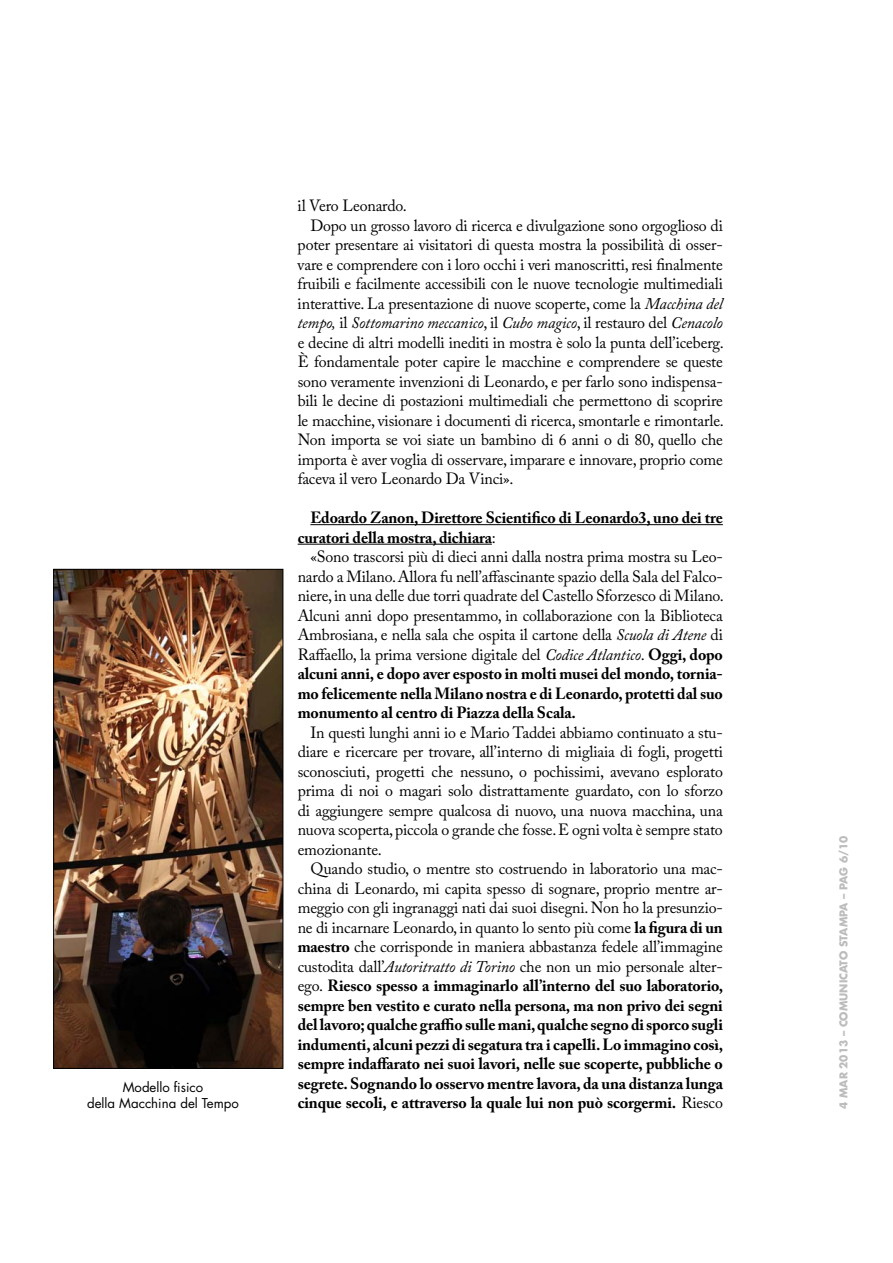
<style>
.page{position:relative;width:893px;height:1263px;background:#fff}
.page>*{position:absolute;margin:0;border:0;box-sizing:border-box;transform-origin:0 0}
.t1{font:16.2px/19.5px "Adobe Caslon Pro";letter-spacing:-.01em;color:#000;text-align:justify}
.t2{font:700 16.2px/19.5px "Adobe Caslon Pro";letter-spacing:-.01em;color:#000}
.t3{font:italic 16.2px "Adobe Caslon Pro";letter-spacing:-.01em;color:#000}
.t4{font:13.2px/16.5px "Futura LT";color:#000;text-align:center}
.t5{font:700 10.5px "Futura LT";color:#bcbcbc}
.s1{font-style:italic}
.s2{font-style:normal}
.s3{font-weight:400}
.s4{font-weight:700}
.s5{font-weight:400;font-style:italic}
</style>
<div class="page">
<img style="left:55px;top:571px;width:226px;height:496px">
<div style="left:53px;top:569px;width:230px;height:500px;border:1px solid #000"></div>
<hr style="left:310px;top:524px;width:413px;height:1px;background:#000">
<hr style="left:298px;top:544px;width:194px;height:1px;background:#000">
<p class="t4" style="left:87px;top:1079px;width:153px">Modello fisico<br>della Macchina del Tempo</p>
<p class="t1" style="left:298px;top:196px;width:111px">il Vero Leonardo.</p>
<p class="t1" style="left:310px;top:215px;width:414px">Dopo un grosso lavoro di ricerca e divulgazione sono orgoglioso di</p>
<p class="t1" style="left:298px;top:235px;width:427px">poter presentare ai visitatori di questa mostra la possibilità di osser-</p>
<p class="t1" style="left:298px;top:254px;width:427px">vare e comprendere con i loro occhi i veri manoscritti, resi finalmente</p>
<p class="t1" style="left:298px;top:274px;width:427px">fruibili e facilmente accessibili con le nuove tecnologie multimediali</p>
<p class="t1" style="left:298px;top:293px;width:427px">interattive. La presentazione di nuove scoperte, come la <span class="s1">Macchina del</span></p>
<p class="t3" style="left:298px;top:313px;width:427px">tempo, <span class="s2">il</span> Sottomarino meccanico<span class="s2">, il</span> Cubo magico<span class="s2">, il restauro del</span> Cenacolo</p>
<p class="t1" style="left:298px;top:332px;width:428px">e decine di altri modelli inediti in mostra è solo la punta dell’iceberg.</p>
<p class="t1" style="left:298px;top:352px;width:427px">È fondamentale poter capire le macchine e comprendere se queste</p>
<p class="t1" style="left:298px;top:371px;width:427px">sono veramente invenzioni di Leonardo, e per farlo sono indispensa-</p>
<p class="t1" style="left:298px;top:391px;width:427px">bili le decine di postazioni multimediali che permettono di scoprire</p>
<p class="t1" style="left:298px;top:410px;width:428px">le macchine, visionare i documenti di ricerca, smontarle e rimontarle.</p>
<p class="t1" style="left:298px;top:430px;width:427px">Non importa se voi siate un bambino di 6 anni o di 80, quello che</p>
<p class="t1" style="left:298px;top:449px;width:427px">importa è aver voglia di osservare, imparare e innovare, proprio come</p>
<p class="t1" style="left:298px;top:469px;width:217px">faceva il vero Leonardo Da Vinci».</p>
<p class="t2" style="left:298px;top:508px;width:427px;text-indent:13px">Edoardo Zanon, Direttore Scientifico di Leonardo3, uno dei tre curatori della mostra, dichiara<span class="s3">:</span></p>
<p class="t1" style="left:298px;top:547px;width:428px;text-indent:13px">«Sono trascorsi più di dieci anni dalla nostra prima mostra su Leo&shy;nardo a Milano. Allora fu nell’affascinante spazio della Sala del Falco&shy;niere, in una delle due torri quadrate del Castello Sforzesco di Milano.<br>Alcuni anni dopo presentammo, in collaborazione con la Biblioteca Ambrosiana, e nella sala che ospita il cartone della <span class="s1">Scuola di Atene</span> di Raffaello, la prima versione digitale del <span class="s1">Codice Atlantico</span>. <span class="s4">Oggi, dopo alcuni anni, e dopo aver esposto in molti musei del mondo, tornia&shy;mo felicemente nella Milano nostra e di Leonardo, protetti dal suo monumento al centro di Piazza della Scala.</span></p>
<p class="t1" style="left:298px;top:722px;width:427px;text-indent:13px">In questi lunghi anni io e Mario Taddei abbiamo continuato a stu&shy;diare e ricercare per trovare, all’interno di migliaia di fogli, progetti sconosciuti, progetti che nessuno, o pochissimi, avevano esplorato prima di noi o magari solo distrattamente guardato, con lo sforzo di aggiungere sempre qualcosa di nuovo, una nuova macchina, una nuova scoperta, piccola o grande che fosse. E ogni volta è sempre stato emozionante.</p>
<p class="t2" style="left:298px;top:859px;width:427px;text-align:justify;text-indent:13px"><span class="s3">Quando studio, o mentre sto costruendo in laboratorio una mac&shy;china di Leonardo, mi capita spesso di sognare, proprio mentre ar&shy;meggio con gli ingranaggi nati dai suoi disegni. Non ho la presunzio&shy;ne di incarnare Leonardo, in quanto lo sento più come</span> la figura di un maestro <span class="s3">che corrisponde in maniera abbastanza fedele all’immagine custodita dall’</span><span class="s5">Autoritratto di Torino</span> <span class="s3">che non un mio personale alter&shy;ego.</span> Riesco spesso a immaginarlo all’interno del suo laboratorio, sempre ben vestito e curato nella persona, ma non privo dei segni del lavoro; qualche graffio sulle mani, qualche segno di sporco sugli indumenti, alcuni pezzi di segatura tra i capelli. Lo immagino così, sempre indaffarato nei suoi lavori, nelle sue scoperte, pubbliche o segrete. Sognando lo osservo mentre lavora, da una distanza lunga cinque secoli, e attraverso la quale lui non può scorgermi. <span class="s3">Riesco</span></p>
<p class="t5" style="left:836px;top:1109px;width:274px;rotate:-90deg">4 Mar 2013 – Comunicato stampa – pag 6/10</p>
</div>
